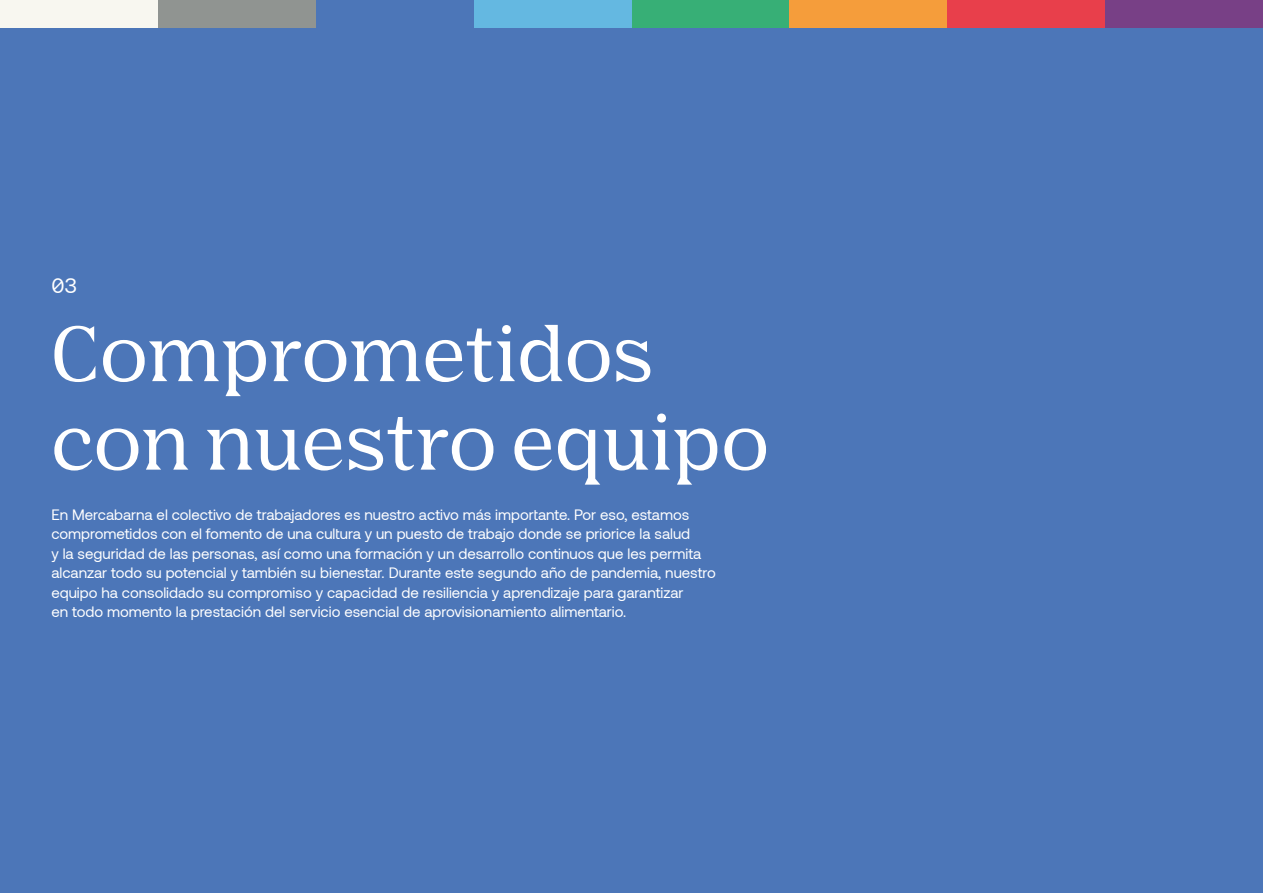
<style>
.page{position:relative;width:1263px;height:893px;background:#4c76b8}
.page>*{position:absolute;margin:0;border:0;box-sizing:border-box;transform-origin:0 0}
.t1{font:600 75px/88.5px "Nib Pro";color:#fff}
.t2{font:21px "Aeonik";color:#fff}
.t3{font:15px/19.5px "Aeonik";color:#fff}
</style>
<div class="page">
<div style="left:158px;top:0;width:158px;height:27px;background:#909491"></div>
<div style="left:631px;top:0;width:158px;height:27px;background:#37af76"></div>
<div style="left:947px;top:0;width:158px;height:27px;background:#e83f4b"></div>
<div style="left:1105px;top:0;width:158px;height:27px;background:#784086"></div>
<div style="left:0;top:0;width:158px;height:27px;background:#f8f7f0"></div>
<div style="left:474px;top:0;width:157px;height:27px;background:#64b8e1"></div>
<div style="left:789px;top:0;width:158px;height:27px;background:#f59d3b"></div>
<h2 class="t2" style="left:51px;top:274px;width:27px">03</h2>
<h1 class="t1" style="left:51px;top:312px;width:719px">Comprometidos con nuestro equipo</h1>
<p class="t3" style="left:51px;top:505px;width:666px">En Mercabarna el colectivo de trabajadores es nuestro activo más importante. Por eso, estamos comprometidos con el fomento de una cultura y un puesto de trabajo donde se priorice la salud<br>y la seguridad de las personas, así como una formación y un desarrollo continuos que les permita alcanzar todo su potencial y también su bienestar. Durante este segundo año de pandemia, nuestro equipo ha consolidado su compromiso y capacidad de resiliencia y aprendizaje para garantizar<br>en todo momento la prestación del servicio esencial de aprovisionamiento alimentario.</p>
</div>
